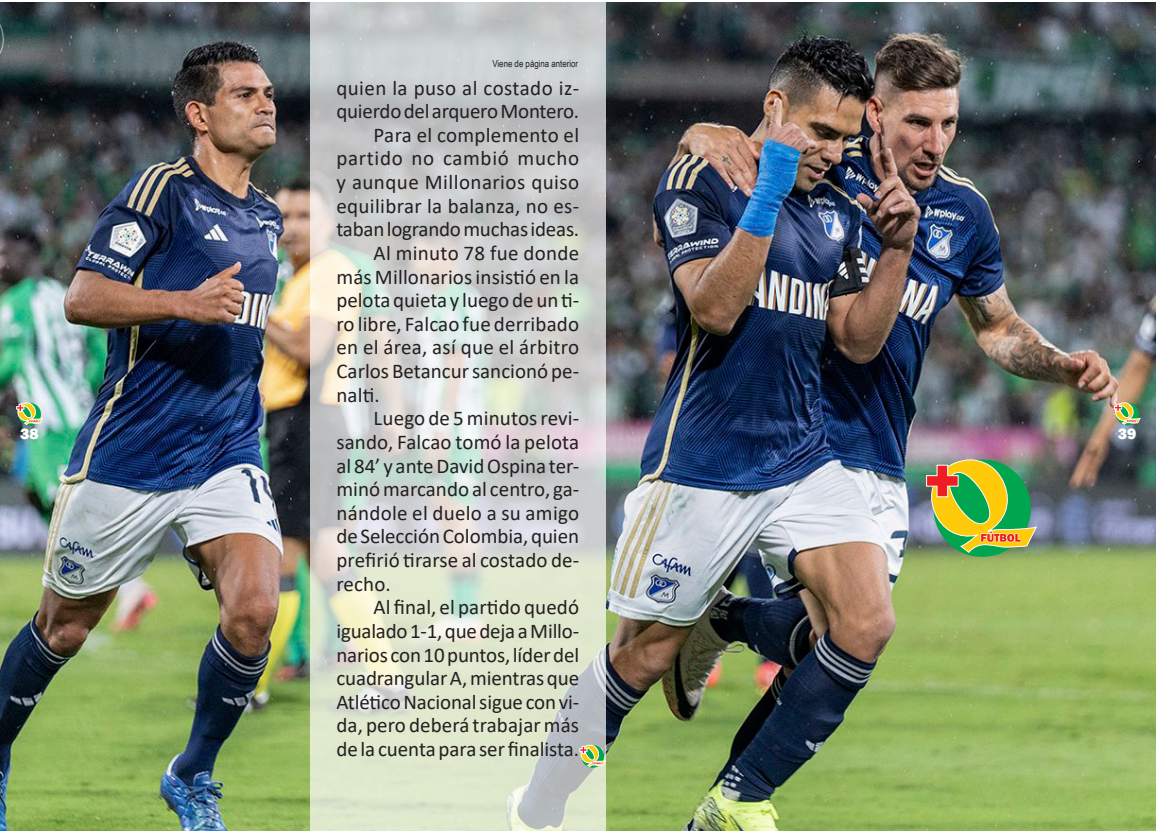
<style>
.page{position:relative;width:1156px;height:831px;background:#fff}
.page>*{position:absolute;margin:0;border:0;box-sizing:border-box;transform-origin:0 0}
.TEXTOS_REVISTA__Q{font:21px/23.6px "Calibri";color:#231f20;text-align:justify}
.t1{font:800 15.75px "Franklin Gothic";color:#fff}
.t2{font:9.62px "Arial Narrow";color:#231f20}
</style>
<div class="page">
<img style="left:0;top:2px;width:1156px;height:829px">
<img style="left:926px;top:458px;width:111px;height:95px">
<svg style="left:310px;top:2px;width:295px;height:829px;background:#d3d7cf"></svg>
<svg style="left:579px;top:745px;width:26px;height:22px"></svg>
<svg style="left:16px;top:402px;width:26px;height:23px"></svg>
<svg style="left:1114px;top:402px;width:26px;height:23px"></svg>
<p class="t2" style="left:492px;top:57px;width:87px">Viene de página anterior</p>
<p class="TEXTOS_REVISTA__Q" style="left:336px;top:75px;width:244px">quien la puso al costado iz&shy;quierdo del arquero Montero.</p>
<p class="TEXTOS_REVISTA__Q" style="left:336px;top:122px;width:244px;text-indent:37px">Para el complemento el partido no cambió mucho y aunque Millonarios quiso equilibrar la balanza, no es&shy;taban logrando muchas ideas.</p>
<p class="TEXTOS_REVISTA__Q" style="left:336px;top:241px;width:244px;text-indent:37px">Al minuto 78 fue donde más Millonarios insistió en la pelota quieta y luego de un ti&shy;ro libre, Falcao fue derribado en el área, así que el árbitro Carlos Betancur sancionó pe&shy;nalti.</p>
<p class="TEXTOS_REVISTA__Q" style="left:336px;top:406px;width:244px;text-indent:37px">Luego de 5 minutos revi&shy;sando, Falcao tomó la pelota al 84’ y ante David Ospina ter&shy;minó marcando al centro, ga&shy;nándole el duelo a su amigo de Selección Colombia, quien prefirió tirarse al costado de&shy;recho.</p>
<p class="TEXTOS_REVISTA__Q" style="left:336px;top:595px;width:244px;text-indent:37px">Al final, el partido quedó igualado 1-1, que deja a Millo&shy;narios con 10 puntos, líder del cuadrangular A, mientras que Atlético Nacional sigue con vi&shy;da, pero deberá trabajar más de la cuenta para ser finalista.</p>
<p class="t1" style="left:20px;top:424px;width:20px">38</p>
<p class="t1" style="left:1118px;top:423px;width:20px">39</p>
</div>
